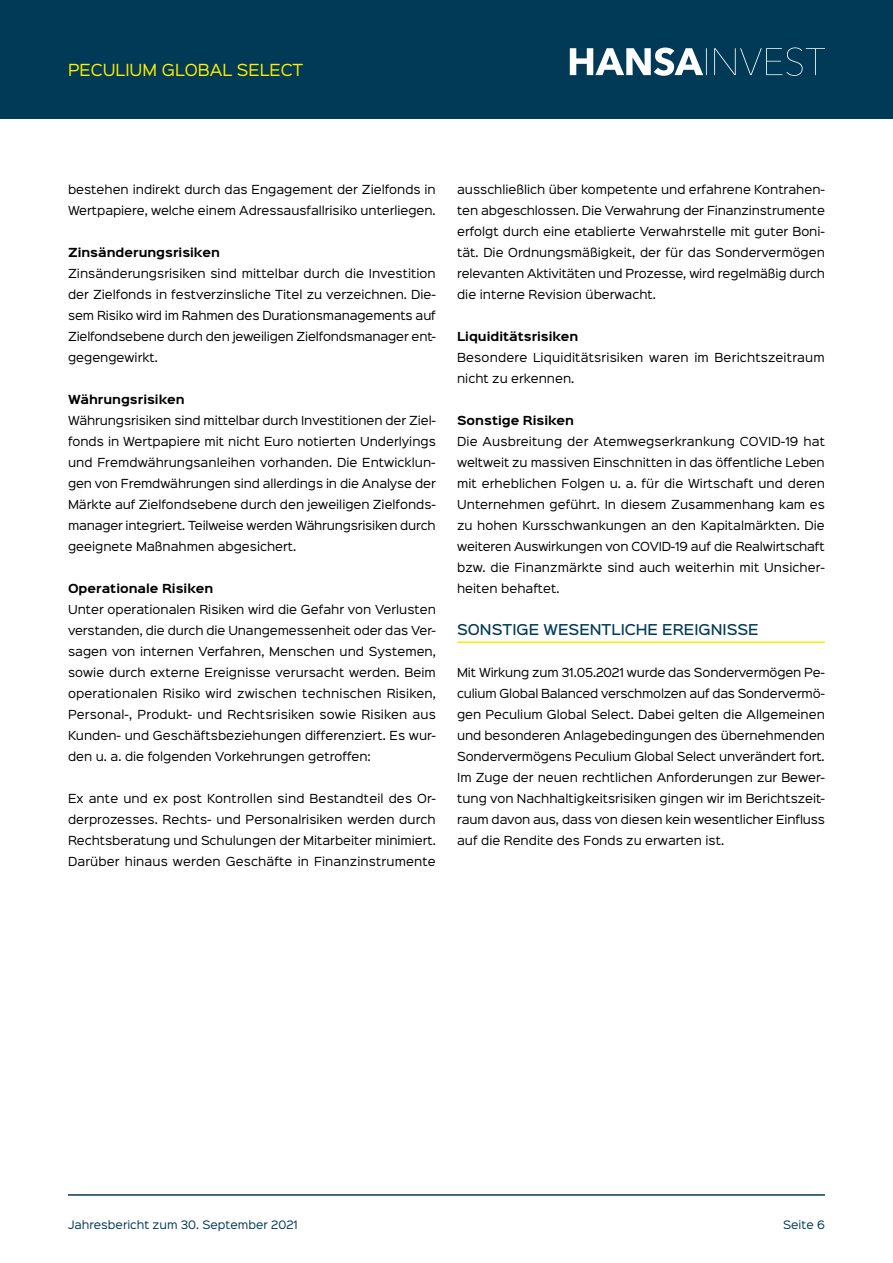
<style>
.page{position:relative;width:893px;height:1263px;background:#fff}
.page>*{position:absolute;margin:0;border:0;box-sizing:border-box;transform-origin:0 0}
.t1{font:15px "Sinkin Sans 400";color:#ffed00}
.t2{font:500 13.5px "Sinkin Sans 500";color:#003a56}
.t3{font:11.25px/21px "Sinkin Sans 400";color:#000;text-align:justify}
.t4{font:700 11.25px "Sinkin Sans 700";color:#000}
.t5{font:10.5px "Sinkin Sans 400";color:#003a56}
</style>
<div class="page">
<div style="left:0;top:0;width:893px;height:119px;background:#003a56"></div>
<svg style="left:570px;top:47px;width:255px;height:29px"></svg>
<hr style="left:68px;top:1194px;width:757px;height:2px;background:#003a56">
<hr style="left:457px;top:641px;width:368px;height:2px;background:#ffed00">
<h1 class="t1" style="left:68px;top:57px;width:237px">PECULIUM GLOBAL SELECT</h1>
<p class="t3" style="left:68px;top:178px;width:369px">bestehen indirekt durch das Engagement der Zielfonds in<br>Wertpapiere, welche einem Adressausfallrisiko unterliegen.</p>
<p class="t4" style="left:68px;top:247px;width:153px">Zinsänderungsrisiken</p>
<p class="t3" style="left:68px;top:262px;width:369px">Zinsänderungsrisiken sind mittelbar durch die Investition der Zielfonds in festverzinsliche Titel zu verzeichnen. Die&shy;sem Risiko wird im Rahmen des Durationsmanagements auf Zielfondsebene durch den jeweiligen Zielfondsmanager ent&shy;gegengewirkt.</p>
<p class="t4" style="left:68px;top:394px;width:118px">Währungsrisiken</p>
<p class="t3" style="left:68px;top:409px;width:370px">Währungsrisiken sind mittelbar durch Investitionen der Ziel&shy;fonds in Wertpapiere mit nicht Euro notierten Underlyings und Fremdwährungsanleihen vorhanden. Die Entwicklun&shy;gen von Fremdwährungen sind allerdings in die Analyse der Märkte auf Zielfondsebene durch den jeweiligen Zielfonds&shy;manager integriert. Teilweise werden Währungsrisiken durch geeignete Maßnahmen abgesichert.</p>
<p class="t4" style="left:68px;top:583px;width:147px">Operationale Risiken</p>
<p class="t3" style="left:68px;top:598px;width:369px">Unter operationalen Risiken wird die Gefahr von Verlusten verstanden, die durch die Unangemessenheit oder das Ver&shy;sagen von internen Verfahren, Menschen und Systemen, sowie durch externe Ereignisse verursacht werden. Beim operationalen Risiko wird zwischen technischen Risiken, Personal-, Produkt- und Rechtsrisiken sowie Risiken aus Kunden- und Geschäftsbeziehungen differenziert. Es wur&shy;den u. a. die folgenden Vorkehrungen getroffen:</p>
<p class="t3" style="left:68px;top:787px;width:369px">Ex ante und ex post Kontrollen sind Bestandteil des Or&shy;derprozesses. Rechts- und Personalrisiken werden durch Rechtsberatung und Schulungen der Mitarbeiter minimiert.<br>Darüber hinaus werden Geschäfte in Finanzinstrumente</p>
<p class="t3" style="left:457px;top:178px;width:370px">ausschließlich über kompetente und erfahrene Kontrahen&shy;ten abgeschlossen. Die Verwahrung der Finanzinstrumente erfolgt durch eine etablierte Verwahrstelle mit guter Boni&shy;tät. Die Ordnungsmäßigkeit, der für das Sondervermögen relevanten Aktivitäten und Prozesse, wird regelmäßig durch die interne Revision überwacht.</p>
<p class="t4" style="left:457px;top:331px;width:123px">Liquiditätsrisiken</p>
<p class="t3" style="left:457px;top:346px;width:369px">Besondere Liquiditätsrisiken waren im Berichtszeitraum nicht zu erkennen.</p>
<p class="t4" style="left:457px;top:415px;width:119px">Sonstige Risiken</p>
<p class="t3" style="left:457px;top:430px;width:369px">Die Ausbreitung der Atemwegserkrankung COVID-19 hat weltweit zu massiven Einschnitten in das öffentliche Leben mit erheblichen Folgen u. a. für die Wirtschaft und deren Unternehmen geführt. In diesem Zusammenhang kam es zu hohen Kursschwankungen an den Kapitalmärkten. Die weiteren Auswirkungen von COVID-19 auf die Realwirtschaft bzw. die Finanzmärkte sind auch weiterhin mit Unsicher&shy;heiten behaftet.</p>
<p class="t2" style="left:457px;top:618px;width:303px">SONSTIGE WESENTLICHE EREIGNISSE</p>
<p class="t3" style="left:457px;top:661px;width:369px">Mit Wirkung zum 31.05.2021 wurde das Sondervermögen Pe&shy;culium Global Balanced verschmolzen auf das Sondervermö&shy;gen Peculium Global Select. Dabei gelten die Allgemeinen und besonderen Anlagebedingungen des übernehmenden Sondervermögens Peculium Global Select unverändert fort.<br>Im Zuge der neuen rechtlichen Anforderungen zur Bewer&shy;tung von Nachhaltigkeitsrisiken gingen wir im Berichtszeit&shy;raum davon aus, dass von diesen kein wesentlicher Einfluss auf die Rendite des Fonds zu erwarten ist.</p>
<p class="t5" style="left:68px;top:1216px;width:231px">Jahresbericht zum 30. September 2021</p>
<p class="t5" style="left:783px;top:1216px;width:43px">Seite 6</p>
</div>
